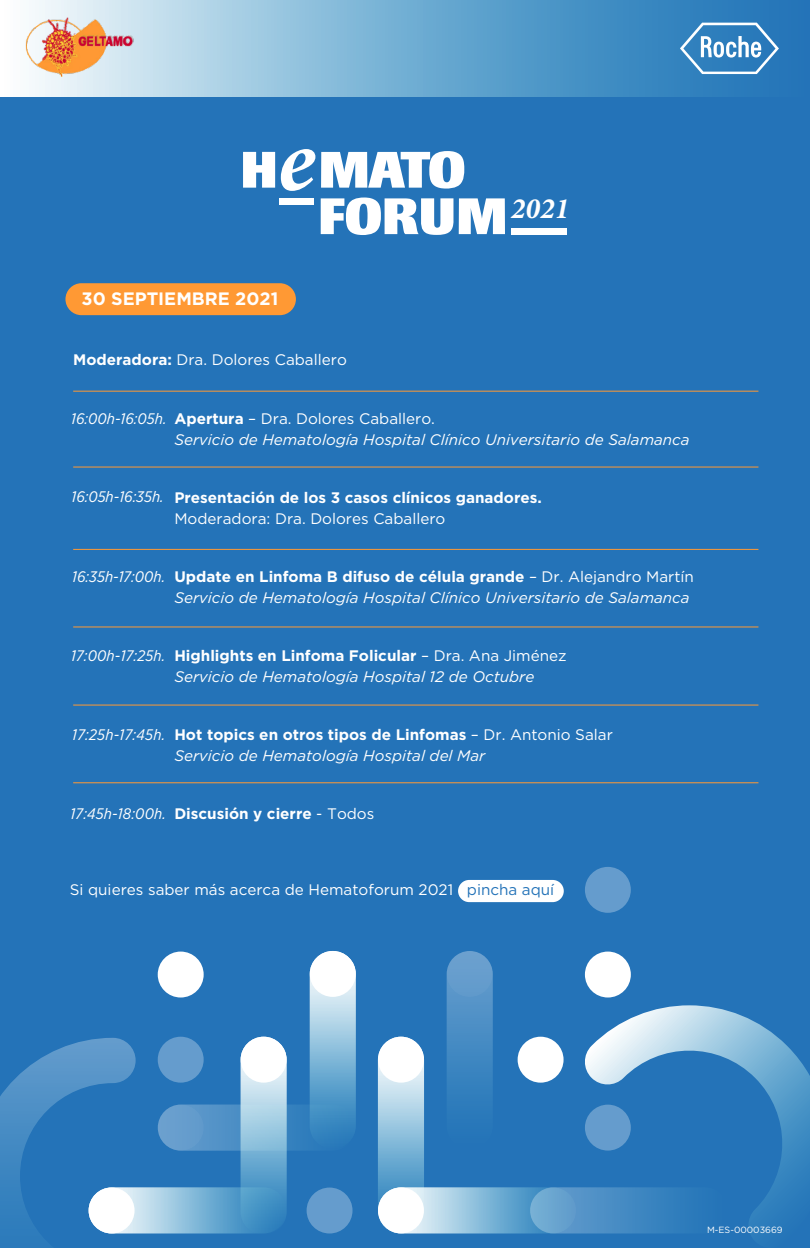
<style>
.page{position:relative;width:810px;height:1248px;background:#2473b8}
.page>*{position:absolute;margin:0;border:0;box-sizing:border-box;transform-origin:0 0}
.t1{font:800 50.55px/46.5px "Imago";letter-spacing:-.005em;color:#fff}
.t2{font:700 17.92px "Gotham";color:#fff}
.t3{font:italic 15.23px/21.3px "Gotham";color:#fff}
.t4{font:15.23px "Gotham";color:#fff}
.t5{font:italic 15.23px "Gotham Narrow";letter-spacing:.005em;color:#fff}
.t6{font:700 15.23px "Gotham";color:#fff}
.t7{font:9px "Gotham";color:#fff}
.s1{font-family:"Minion Pro";font-weight:700;font-style:italic;font-size:90.07px}
.s2{font-weight:700}
.s3{font-weight:700;font-style:normal}
.s4{font-style:normal}
.s5{font-weight:400}
.s6{color:#2473b8}
</style>
<div class="page">
<svg style="left:378px;top:1037px;width:46px;height:198px"></svg>
<div style="left:378px;top:1037px;width:46px;height:45px;background:#fff;border-radius:50%"></div>
<svg style="left:310px;top:951px;width:46px;height:198px"></svg>
<div style="left:310px;top:951px;width:46px;height:46px;background:#fff;border-radius:50%"></div>
<svg style="left:241px;top:1037px;width:46px;height:198px"></svg>
<div style="left:241px;top:1037px;width:46px;height:45px;background:#fff;border-radius:50%"></div>
<svg style="left:158px;top:1104px;width:198px;height:47px"></svg>
<div style="left:158px;top:1104px;width:46px;height:46px;background:#679ecd;border-radius:50%"></div>
<svg style="left:89px;top:1187px;width:198px;height:46px"></svg>
<svg style="left:447px;top:951px;width:46px;height:198px"></svg>
<div style="left:447px;top:951px;width:46px;height:46px;background:#679ecd;border-radius:50%"></div>
<div style="left:518px;top:1037px;width:46px;height:45px;background:#fff;border-radius:50%"></div>
<div style="left:158px;top:1037px;width:46px;height:45px;background:#659ccd;border-radius:50%"></div>
<div style="left:158px;top:951px;width:46px;height:46px;background:#fff;border-radius:50%"></div>
<div style="left:585px;top:951px;width:46px;height:46px;background:#fff;border-radius:50%"></div>
<div style="left:585px;top:867px;width:46px;height:46px;background:#659ccd;border-radius:50%"></div>
<div style="left:530px;top:1187px;width:198px;height:46px;background:#5895c9;border-radius:23px"></div>
<svg style="left:378px;top:1187px;width:198px;height:46px"></svg>
<div style="left:378px;top:1187px;width:46px;height:46px;background:#fff;border-radius:50%"></div>
<div style="left:307px;top:1187px;width:46px;height:46px;background:#659ccd;border-radius:50%"></div>
<div style="left:530px;top:1187px;width:46px;height:46px;background:#6aa6cf;border-radius:50%"></div>
<svg style="left:583px;top:1005px;width:227px;height:230px"></svg>
<svg style="left:0;top:1038px;width:136px;height:196px"></svg>
<div style="left:279px;top:199px;width:35px;height:6px;background:#fff"></div>
<div style="left:511px;top:228px;width:55px;height:6px;background:#fff"></div>
<svg style="left:0;top:0;width:757px;height:96px"></svg>
<svg style="left:680px;top:23px;width:99px;height:51px"></svg>
<img style="left:26px;top:16px;width:110px;height:62px">
<div style="left:65px;top:283px;width:231px;height:32px;background:#ff9934;border-radius:16px"></div>
<hr style="left:73px;top:391px;width:685px;height:1px;background:#ff9934">
<hr style="left:73px;top:467px;width:685px;height:1px;background:#ff9934">
<hr style="left:73px;top:549px;width:685px;height:1px;background:#ff9934">
<hr style="left:73px;top:626px;width:685px;height:1px;background:#ff9934">
<hr style="left:73px;top:705px;width:685px;height:1px;background:#ff9934">
<hr style="left:73px;top:782px;width:685px;height:1px;background:#ff9934">
<div style="left:458px;top:880px;width:106px;height:22px;background:#fff;border-radius:11px"></div>
<h1 class="t1" style="left:318px;top:147px;width:252px;text-indent:-78px">H<span class="s1">e</span>MATO<br>FORUM<sup>2021</sup></h1>
<p class="t2" style="left:82px;top:287px;width:198px">30 SEPTIEMBRE 2021</p>
<p class="t4" style="left:73px;top:350px;width:275px"><span class="s2">Moderadora:</span> Dra. Dolores Caballero</p>
<p class="t5" style="left:71px;top:409px;width:97px">16:00h-16:05h.</p>
<p class="t3" style="left:174px;top:407px;width:517px"><span class="s3">Apertura</span> <span class="s4">– Dra. Dolores Caballero.<br></span>Servicio de Hematología Hospital Clínico Universitario de Salamanca</p>
<p class="t5" style="left:71px;top:487px;width:94px">16:05h-16:35h.</p>
<p class="t6" style="left:174px;top:487px;width:369px">Presentación de los 3 casos clínicos ganadores.</p>
<p class="t4" style="left:174px;top:509px;width:273px">Moderadora: Dra. Dolores Caballero</p>
<p class="t5" style="left:72px;top:567px;width:94px">16:35h-17:00h.</p>
<p class="t3" style="left:174px;top:565px;width:521px"><span class="s3">Update en Linfoma B difuso de célula grande</span> <span class="s4">– Dr. Alejandro Martín<br></span>Servicio de Hematología Hospital Clínico Universitario de Salamanca</p>
<p class="t5" style="left:71px;top:646px;width:96px">17:00h-17:25h.</p>
<p class="t3" style="left:174px;top:644px;width:394px"><span class="s3">Highlights en Linfoma Folicular</span> <span class="s4">– Dra. Ana Jiménez<br></span>Servicio de Hematología Hospital 12 de Octubre</p>
<p class="t5" style="left:72px;top:725px;width:94px">17:25h-17:45h.</p>
<p class="t3" style="left:174px;top:723px;width:440px"><span class="s3">Hot topics en otros tipos de Linfomas</span> <span class="s4">– Dr. Antonio Salar<br></span>Servicio de Hematología Hospital del Mar</p>
<p class="t5" style="left:70px;top:804px;width:97px">17:45h-18:00h.</p>
<p class="t6" style="left:174px;top:803px;width:202px">Discusión y cierre <span class="s5">- Todos</span></p>
<p class="t4" style="left:70px;top:880px;width:486px">Si quieres saber más acerca de Hematoforum 2021 <span class="s6">pincha aquí</span></p>
<p class="t7" style="left:707px;top:1224px;width:77px">M-ES-00003669</p>
</div>
